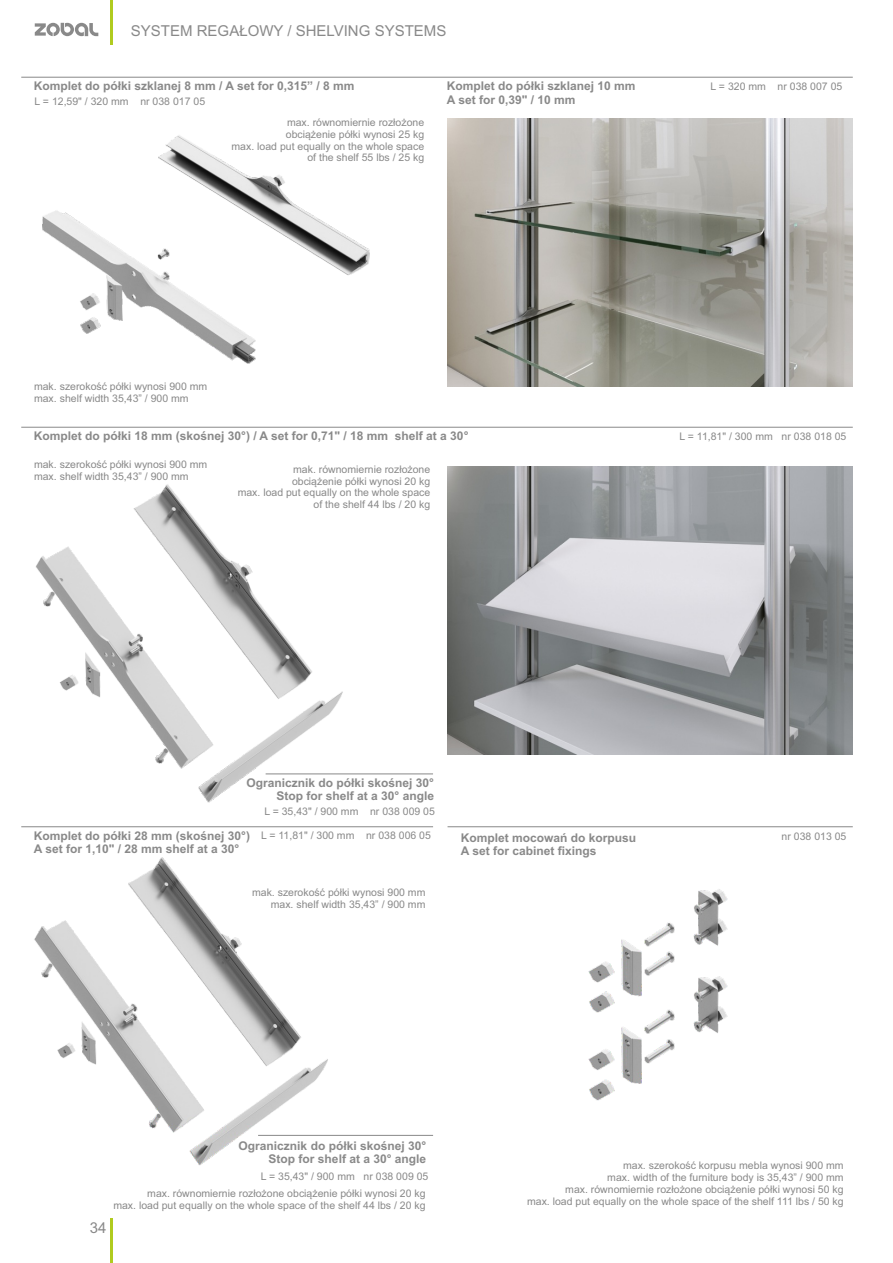
<style>
.page{position:relative;width:893px;height:1263px;background:#fff}
.page>*{position:absolute;margin:0;border:0;box-sizing:border-box;transform-origin:0 0}
.t1{font:15px "Arial";color:#898989}
.t2{font:700 12px/13.4px "Arial";color:#898989}
.t3{font:10.5px/11.7px "Arial";color:#898989;text-align:right}
</style>
<div class="page">
<hr style="left:111px;top:0;width:2px;height:44px;background:#b0cb1f">
<hr style="left:111px;top:1219px;width:2px;height:44px;background:#b0cb1f">
<svg style="left:35px;top:23px;width:63px;height:13px"></svg>
<img style="left:42px;top:135px;width:328px;height:229px">
<hr style="left:21px;top:427px;width:832px;height:1px;background:#898989">
<img style="left:34px;top:857px;width:300px;height:309px">
<img style="left:36px;top:484px;width:313px;height:319px">
<hr style="left:21px;top:826px;width:412px;height:1px;background:#898989">
<hr style="left:258px;top:1135px;width:175px;height:1px;background:#898989">
<img style="left:448px;top:467px;width:405px;height:288px">
<img style="left:600px;top:889px;width:128px;height:76px">
<hr style="left:448px;top:826px;width:405px;height:1px;background:#898989">
<img style="left:588px;top:965px;width:140px;height:136px">
<hr style="left:21px;top:77px;width:832px;height:1px;background:#898989">
<img style="left:448px;top:118px;width:405px;height:269px">
<hr style="left:266px;top:774px;width:167px;height:1px;background:#898989">
<h1 class="t1" style="left:131px;top:25px;width:317px">SYSTEM REGAŁOWY / SHELVING SYSTEMS</h1>
<p class="t2" style="left:34px;top:81px;width:322px">Komplet do półki szklanej 8 mm / A set for 0,315” / 8 mm</p>
<p class="t2" style="left:447px;top:81px;width:190px">Komplet do półki szklanej 10 mm</p>
<p class="t3" style="left:711px;top:81px;width:133px">L = 320 mm nr 038 007 05</p>
<p class="t2" style="left:447px;top:94px;width:130px">A set for 0,39" / 10 mm</p>
<p class="t3" style="left:35px;top:96px;width:172px">L = 12,59" / 320 mm nr 038 017 05</p>
<p class="t3" style="left:232px;top:118px;width:194px">max. równomiernie rozłożone<br>obciążenie półki wynosi 25 kg<br>max. load put equally on the whole space of the shelf 55 lbs / 25 kg</p>
<p class="t3" style="left:34px;top:381px;width:175px;text-align:left">mak. szerokość półki wynosi 900 mm max. shelf width 35,43” / 900 mm</p>
<p class="t2" style="left:34px;top:430px;width:436px">Komplet do półki 18 mm (skośnej 30°) / A set for 0,71" / 18 mm shelf at a 30°</p>
<p class="t3" style="left:680px;top:432px;width:168px">L = 11,81" / 300 mm nr 038 018 05</p>
<p class="t3" style="left:34px;top:460px;width:175px;text-align:left">mak. szerokość półki wynosi 900 mm max. shelf width 35,43” / 900 mm</p>
<p class="t3" style="left:238px;top:464px;width:194px">mak. równomiernie rozłożone<br>obciążenie półki wynosi 20 kg<br>max. load put equally on the whole space of the shelf 44 lbs / 20 kg</p>
<p class="t2" style="left:246px;top:777px;width:189px;text-align:right">Ogranicznik do półki skośnej 30°<br>Stop for shelf at a 30° angle</p>
<p class="t3" style="left:264px;top:806px;width:172px">L = 35,43" / 900 mm nr 038 009 05</p>
<p class="t2" style="left:34px;top:830px;width:218px">Komplet do półki 28 mm (skośnej 30°)<br>A set for 1,10" / 28 mm shelf at a 30°</p>
<p class="t3" style="left:261px;top:830px;width:171px">L = 11,81" / 300 mm nr 038 006 05</p>
<p class="t3" style="left:252px;top:887px;width:175px">mak. szerokość półki wynosi 900 mm max. shelf width 35,43” / 900 mm</p>
<p class="t2" style="left:461px;top:832px;width:177px">Komplet mocowań do korpusu<br>A set for cabinet fixings</p>
<p class="t3" style="left:782px;top:832px;width:66px">nr 038 013 05</p>
<h1 class="t1" style="left:90px;top:1222px;width:18px">34</h1>
<p class="t2" style="left:239px;top:1140px;width:189px;text-align:right">Ogranicznik do półki skośnej 30°<br>Stop for shelf at a 30° angle</p>
<p class="t3" style="left:261px;top:1171px;width:169px">L = 35,43" / 900 mm nr 038 009 05</p>
<p class="t3" style="left:113px;top:1188px;width:314px">max. równomiernie rozłożone obciążenie półki wynosi 20 kg<br>max. load put equally on the whole space of the shelf 44 lbs / 20 kg</p>
<p class="t3" style="left:527px;top:1161px;width:318px">max. szerokość korpusu mebla wynosi 900 mm<br>max. width of the furniture body is 35,43” / 900 mm<br>max. równomiernie rozłożone obciążenie półki wynosi 50 kg<br>max. load put equally on the whole space of the shelf 111 lbs / 50 kg</p>
</div>
